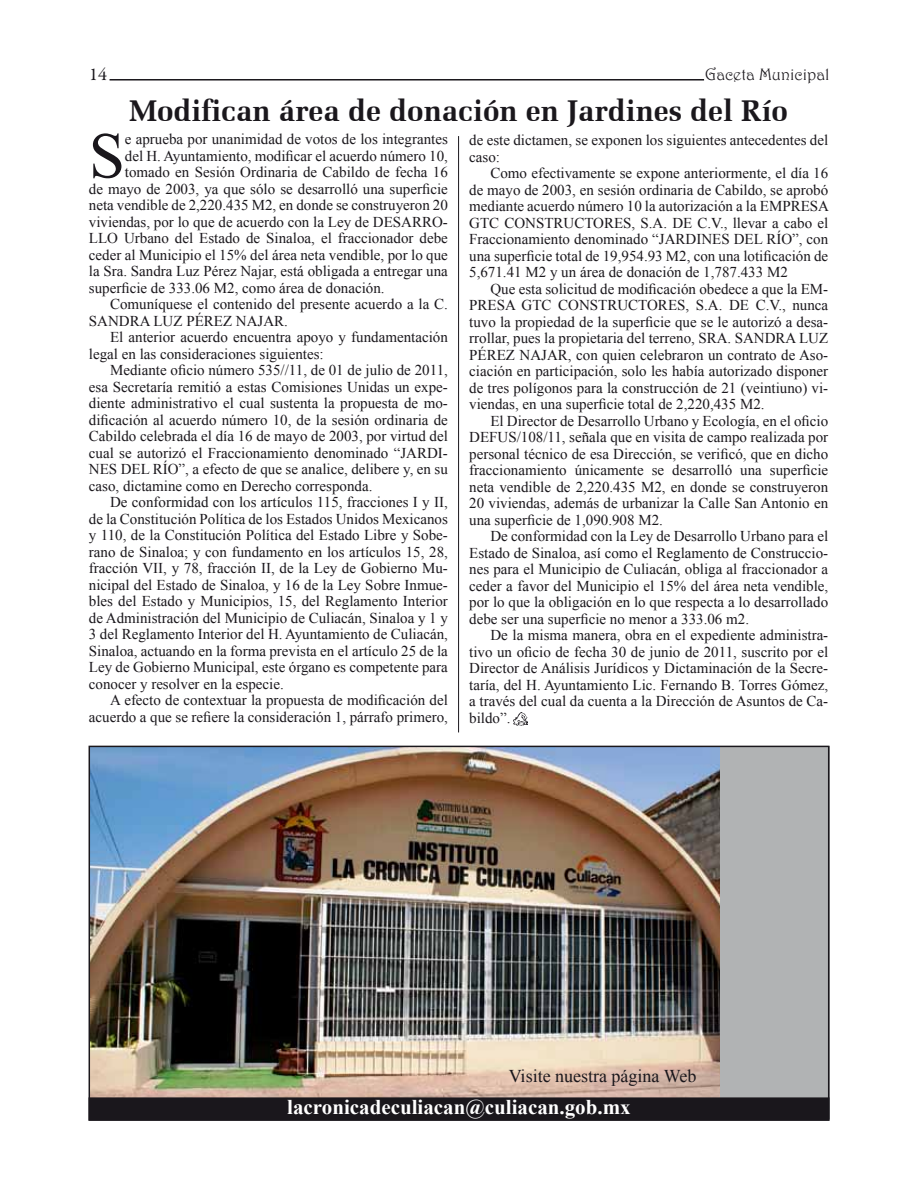
<style>
.page{position:relative;width:918px;height:1188px;background:#fff}
.page>*{position:absolute;margin:0;border:0;box-sizing:border-box;transform-origin:0 0}
.t1{font:64.8px "Times New Roman";color:#1a171c}
.t2{font:700 30px "Zapf Elliptical 711 BT";color:#1a171c}
.t3{font:700 21px "Times New Roman";color:#fff}
.t4{font:18px "Times New Roman";color:#1a171c}
.t5{font:18px "Garamond Premr Pro";color:#1a171c}
.t6{font:16.5px "Harrington";color:#1a171c}
.t7{font:15px/16.5px "Times New Roman";color:#1a171c;text-align:justify}
</style>
<div class="page">
<hr style="left:110px;top:79px;width:594px;height:2px;background:#1a171c">
<img style="left:92px;top:749px;width:628px;height:348px">
<div style="left:720px;top:746px;width:109px;height:373px;background:#b1b3b4"></div>
<hr style="left:458px;top:136px;width:1px;height:596px;background:#1a171c">
<img style="left:513px;top:712px;width:15px;height:14px">
<div style="left:89px;top:1098px;width:740px;height:22px;background:#1a171c"></div>
<div style="left:89px;top:1097px;width:740px;height:24px;border:2px solid #1a171c"></div>
<div style="left:89px;top:746px;width:740px;height:375px;border:2px solid #1a171c"></div>
<p class="t5" style="left:89px;top:63px;width:19px">14</p>
<p class="t6" style="left:705px;top:65px;width:126px">Gaceta Municipal</p>
<h2 class="t2" style="left:129px;top:92px;width:661px">Modifican área de donación en Jardines del Río</h2>
<h1 class="t1" style="left:89px;top:112px;width:38px">S</h1>
<p class="t7" style="left:125px;top:131px;width:325px">e aprueba por unanimidad de votos de los integrantes</p>
<p class="t7" style="left:125px;top:147px;width:325px">del H. Ayuntamiento, modificar el acuerdo número 10,</p>
<p class="t7" style="left:125px;top:164px;width:325px">tomado en Sesión Ordinaria de Cabildo de fecha 16</p>
<p class="t7" style="left:89px;top:180px;width:361px">de mayo de 2003, ya que sólo se desarrolló una superficie</p>
<p class="t7" style="left:89px;top:197px;width:361px">neta vendible de 2,220.435 M2, en donde se construyeron 20</p>
<p class="t7" style="left:89px;top:213px;width:361px">viviendas, por lo que de acuerdo con la Ley de DESARRO-</p>
<p class="t7" style="left:89px;top:230px;width:361px">LLO Urbano del Estado de Sinaloa, el fraccionador debe</p>
<p class="t7" style="left:89px;top:246px;width:361px">ceder al Municipio el 15% del área neta vendible, por lo que</p>
<p class="t7" style="left:89px;top:263px;width:361px">la Sra. Sandra Luz Pérez Najar, está obligada a entregar una</p>
<p class="t7" style="left:89px;top:279px;width:297px">superficie de 333.06 M2, como área de donación.</p>
<p class="t7" style="left:110px;top:296px;width:339px">Comuníquese el contenido del presente acuerdo a la C.</p>
<p class="t7" style="left:89px;top:312px;width:201px">SANDRA LUZ PÉREZ NAJAR.</p>
<p class="t7" style="left:110px;top:329px;width:339px">El anterior acuerdo encuentra apoyo y fundamentación</p>
<p class="t7" style="left:89px;top:345px;width:236px">legal en las consideraciones siguientes:</p>
<p class="t7" style="left:110px;top:362px;width:339px">Mediante oficio número 535//11, de 01 de julio de 2011,</p>
<p class="t7" style="left:89px;top:378px;width:361px">esa Secretaría remitió a estas Comisiones Unidas un expe-</p>
<p class="t7" style="left:89px;top:395px;width:361px">diente administrativo el cual sustenta la propuesta de mo-</p>
<p class="t7" style="left:89px;top:411px;width:361px">dificación al acuerdo número 10, de la sesión ordinaria de</p>
<p class="t7" style="left:89px;top:428px;width:361px">Cabildo celebrada el día 16 de mayo de 2003, por virtud del</p>
<p class="t7" style="left:89px;top:444px;width:361px">cual se autorizó el Fraccionamiento denominado “JARDI-</p>
<p class="t7" style="left:89px;top:461px;width:361px">NES DEL RÍO”, a efecto de que se analice, delibere y, en su</p>
<p class="t7" style="left:89px;top:477px;width:285px">caso, dictamine como en Derecho corresponda.</p>
<p class="t7" style="left:110px;top:494px;width:339px">De conformidad con los artículos 115, fracciones I y II,</p>
<p class="t7" style="left:89px;top:510px;width:361px">de la Constitución Política de los Estados Unidos Mexicanos</p>
<p class="t7" style="left:89px;top:527px;width:361px">y 110, de la Constitución Política del Estado Libre y Sobe-</p>
<p class="t7" style="left:89px;top:543px;width:361px">rano de Sinaloa; y con fundamento en los artículos 15, 28,</p>
<p class="t7" style="left:89px;top:560px;width:361px">fracción VII, y 78, fracción II, de la Ley de Gobierno Mu-</p>
<p class="t7" style="left:89px;top:576px;width:361px">nicipal del Estado de Sinaloa, y 16 de la Ley Sobre Inmue-</p>
<p class="t7" style="left:89px;top:593px;width:361px">bles del Estado y Municipios, 15, del Reglamento Interior</p>
<p class="t7" style="left:89px;top:609px;width:361px">de Administración del Municipio de Culiacán, Sinaloa y 1 y</p>
<p class="t7" style="left:89px;top:626px;width:361px">3 del Reglamento Interior del H. Ayuntamiento de Culiacán,</p>
<p class="t7" style="left:89px;top:642px;width:361px">Sinaloa, actuando en la forma prevista en el artículo 25 de la</p>
<p class="t7" style="left:89px;top:659px;width:361px">Ley de Gobierno Municipal, este órgano es competente para</p>
<p class="t7" style="left:89px;top:675px;width:196px">conocer y resolver en la especie.</p>
<p class="t7" style="left:110px;top:692px;width:339px">A efecto de contextuar la propuesta de modificación del</p>
<p class="t7" style="left:89px;top:708px;width:361px">acuerdo a que se refiere la consideración 1, párrafo primero,</p>
<p class="t7" style="left:469px;top:132px;width:361px">de este dictamen, se exponen los siguientes antecedentes del caso:</p>
<p class="t7" style="left:469px;top:165px;width:361px;text-indent:21px">Como efectivamente se expone anteriormente, el día 16 de mayo de 2003, en sesión ordinaria de Cabildo, se aprobó mediante acuerdo número 10 la autorización a la EMPRESA GTC CONSTRUCTORES, S.A. DE C.V., llevar a cabo el Fraccionamiento denominado “JARDINES DEL RÍO”, con una superficie total de 19,954.93 M2, con una lotificación de 5,671.41 M2 y un área de donación de 1,787.433 M2</p>
<p class="t7" style="left:469px;top:280px;width:361px;text-indent:21px">Que esta solicitud de modificación obedece a que la EM-PRESA GTC CONSTRUCTORES, S.A. DE C.V., nunca tuvo la propiedad de la superficie que se le autorizó a desa&shy;rrollar, pues la propietaria del terreno, SRA. SANDRA LUZ PÉREZ NAJAR, con quien celebraron un contrato de Aso&shy;ciación en participación, solo les había autorizado disponer de tres polígonos para la construcción de 21 (veintiuno) vi&shy;viendas, en una superficie total de 2,220,435 M2.</p>
<p class="t7" style="left:469px;top:412px;width:361px;text-indent:21px">El Director de Desarrollo Urbano y Ecología, en el oficio DEFUS/108/11, señala que en visita de campo realizada por personal técnico de esa Dirección, se verificó, que en dicho fraccionamiento únicamente se desarrolló una superficie neta vendible de 2,220.435 M2, en donde se construyeron 20 viviendas, además de urbanizar la Calle San Antonio en una superficie de 1,090.908 M2.</p>
<p class="t7" style="left:469px;top:528px;width:361px;text-indent:21px">De conformidad con la Ley de Desarrollo Urbano para el Estado de Sinaloa, así como el Reglamento de Construccio&shy;nes para el Municipio de Culiacán, obliga al fraccionador a ceder a favor del Municipio el 15% del área neta vendible, por lo que la obligación en lo que respecta a lo desarrollado debe ser una superficie no menor a 333.06 m2.</p>
<p class="t7" style="left:469px;top:627px;width:361px;text-indent:21px">De la misma manera, obra en el expediente administra&shy;tivo un oficio de fecha 30 de junio de 2011, suscrito por el Director de Análisis Jurídicos y Dictaminación de la Secre&shy;taría, del H. Ayuntamiento Lic. Fernando B. Torres Gómez, a través del cual da cuenta a la Dirección de Asuntos de Ca&shy;bildo”.</p>
<p class="t4" style="left:509px;top:1063px;width:189px">Visite nuestra página Web</p>
<h3 class="t3" style="left:287px;top:1092px;width:345px">lacronicadeculiacan@culiacan.gob.mx</h3>
</div>
